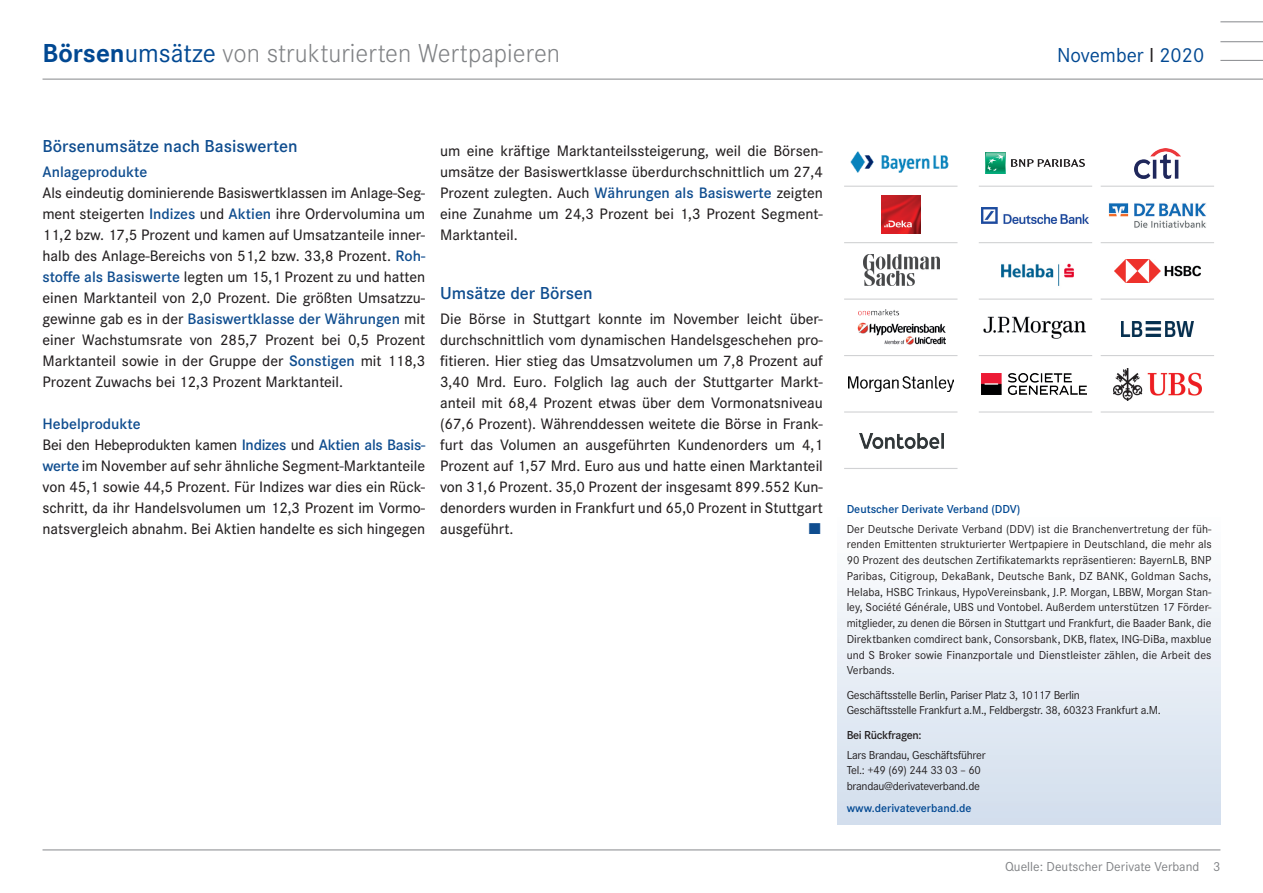
<style>
.page{position:relative;width:1263px;height:893px;background:#fff}
.page>*{position:absolute;margin:0;border:0;box-sizing:border-box;transform-origin:0 0}
.t1{font:300 27px "Corporate S";color:#808285}
.t2{font:21px "Corporate S";color:#014892}
.subhead-blau{font:600 18px "Corporate S";color:#0f4d8f}
.Fließtext{font:500 15.75px/21px "Corporate S";color:#231f20;text-align:justify}
.Fließtext-2{font:600 15.75px "Corporate S";color:#0f4d8f}
.Fließtext-3{font:15.75px "Zapf Dingbats ITC";color:#0f4d8f}
.t3{font:13.5px "Corporate S";color:#808285}
.Copy{font:12px/15.8px "Corporate S";letter-spacing:-.025em;color:#231f20;text-align:justify}
.Copy-2{font:600 12px "Corporate S";color:#014892}
.Copy-3{font:600 12px "Corporate S";letter-spacing:-.025em;color:#231f20}
.s1{font-weight:700;color:#014892}
.s2{font-weight:400;color:#014892}
.s3{color:#231f20}
.s4{font-weight:600;color:#0f4d8f}
</style>
<div class="page">
<hr style="left:1220px;top:60px;width:43px;height:1px;background:#939598">
<hr style="left:1220px;top:21px;width:43px;height:1px;background:#939598">
<hr style="left:1220px;top:41px;width:43px;height:1px;background:#939598">
<hr style="left:43px;top:79px;width:1220px;height:1px;background:#939598">
<hr style="left:43px;top:849px;width:1177px;height:1px;background:#939598">
<div style="left:838px;top:493px;width:382px;height:332px;background:linear-gradient(to bottom,#fff,#d2deed)"></div>
<hr style="left:844px;top:186px;width:113px;height:1px;background:#d1d2d4">
<hr style="left:979px;top:186px;width:113px;height:1px;background:#d1d2d4">
<hr style="left:1101px;top:186px;width:113px;height:1px;background:#d1d2d4">
<hr style="left:844px;top:242px;width:113px;height:1px;background:#d1d2d4">
<hr style="left:979px;top:242px;width:113px;height:1px;background:#d1d2d4">
<hr style="left:1101px;top:242px;width:113px;height:1px;background:#d1d2d4">
<hr style="left:844px;top:299px;width:113px;height:1px;background:#d1d2d4">
<hr style="left:979px;top:299px;width:113px;height:1px;background:#d1d2d4">
<hr style="left:1101px;top:299px;width:113px;height:1px;background:#d1d2d4">
<hr style="left:844px;top:355px;width:113px;height:1px;background:#d1d2d4">
<hr style="left:979px;top:355px;width:113px;height:1px;background:#d1d2d4">
<hr style="left:1101px;top:355px;width:113px;height:1px;background:#d1d2d4">
<hr style="left:844px;top:411px;width:113px;height:2px;background:#d1d2d4">
<hr style="left:979px;top:411px;width:113px;height:2px;background:#d1d2d4">
<hr style="left:1101px;top:411px;width:113px;height:2px;background:#d1d2d4">
<hr style="left:844px;top:468px;width:113px;height:1px;background:#d1d2d4">
<img style="left:1108px;top:203px;width:98px;height:25px">
<img style="left:1113px;top:368px;width:89px;height:32px">
<img style="left:982px;top:374px;width:105px;height:20px">
<img style="left:1122px;top:321px;width:71px;height:15px">
<img style="left:851px;top:151px;width:98px;height:22px">
<img style="left:986px;top:153px;width:98px;height:20px">
<img style="left:857px;top:310px;width:88px;height:34px">
<img style="left:1001px;top:263px;width:73px;height:23px">
<img style="left:1134px;top:148px;width:47px;height:30px">
<img style="left:859px;top:434px;width:84px;height:14px">
<img style="left:882px;top:195px;width:39px;height:39px">
<img style="left:982px;top:207px;width:106px;height:17px">
<img style="left:863px;top:254px;width:76px;height:32px">
<img style="left:1114px;top:259px;width:87px;height:24px">
<img style="left:849px;top:376px;width:105px;height:16px">
<img style="left:983px;top:316px;width:103px;height:23px">
<h1 class="t1" style="left:43px;top:38px;width:519px"><span class="s1">Börsen</span><span class="s2">umsätze</span> von strukturierten Wertpapieren</h1>
<h2 class="t2" style="left:1057px;top:43px;width:149px">November <span class="s3">I</span> 2020</h2>
<p class="subhead-blau" style="left:43px;top:135px;width:257px">Börsenumsätze nach Basiswerten</p>
<p class="Fließtext-2" style="left:43px;top:163px;width:106px">Anlageprodukte</p>
<p class="Fließtext" style="left:43px;top:182px;width:384px">Als eindeutig dominierende Basiswertklassen im Anlage-Seg&shy;ment steigerten <span class="s4">Indizes</span> und <span class="s4">Aktien</span> ihre Ordervolumina um 11,2 bzw. 17,5 Prozent und kamen auf Umsatzanteile inner&shy;halb des Anlage-Bereichs von 51,2 bzw. 33,8 Prozent. <span class="s4">Roh&shy;stoffe als Basiswerte</span> legten um 15,1 Prozent zu und hatten einen Marktanteil von 2,0 Prozent. Die größten Umsatzzu&shy;gewinne gab es in der <span class="s4">Basiswertklasse der Währungen</span> mit einer Wachstumsrate von 285,7 Prozent bei 0,5 Prozent Marktanteil sowie in der Gruppe der <span class="s4">Sonstigen</span> mit 118,3<br>Prozent Zuwachs bei 12,3 Prozent Marktanteil.</p>
<p class="Fließtext-2" style="left:43px;top:415px;width:100px">Hebelprodukte</p>
<p class="Fließtext" style="left:43px;top:434px;width:384px">Bei den Hebeprodukten kamen <span class="s4">Indizes</span> und <span class="s4">Aktien als Basis&shy;werte</span> im November auf sehr ähnliche Segment-Marktanteile von 45,1 sowie 44,5 Prozent. Für Indizes war dies ein Rück&shy;schritt, da ihr Handelsvolumen um 12,3 Prozent im Vormo&shy;natsvergleich abnahm. Bei Aktien handelte es sich hingegen</p>
<p class="Fließtext" style="left:440px;top:140px;width:384px">um eine kräftige Marktanteilssteigerung, weil die Börsen&shy;umsätze der Basiswertklasse überdurchschnittlich um 27,4<br>Prozent zulegten. Auch <span class="s4">Währungen als Basiswerte</span> zeigten eine Zunahme um 24,3 Prozent bei 1,3 Prozent Segment-Marktanteil.</p>
<p class="subhead-blau" style="left:440px;top:282px;width:154px">Umsätze der Börsen</p>
<p class="Fließtext" style="left:440px;top:308px;width:384px">Die Börse in Stuttgart konnte im November leicht über&shy;durchschnittlich vom dynamischen Handelsgeschehen pro&shy;fitieren. Hier stieg das Umsatzvolumen um 7,8 Prozent auf 3,40 Mrd. Euro. Folglich lag auch der Stuttgarter Markt&shy;anteil mit 68,4 Prozent etwas über dem Vormonatsniveau (67,6 Prozent). Währenddessen weitete die Börse in Frank&shy;furt das Volumen an ausgeführten Kundenorders um 4,1<br>Prozent auf 1,57 Mrd. Euro aus und hatte einen Marktanteil von 31,6 Prozent. 35,0 Prozent der insgesamt 899.552 Kun&shy;denorders wurden in Frankfurt und 65,0 Prozent in Stuttgart ausgeführt.</p>
<p class="Fließtext-3" style="left:809px;top:521px;width:12px">■</p>
<p class="Copy-2" style="left:847px;top:502px;width:175px">Deutscher Derivate Verband (DDV)</p>
<p class="Copy" style="left:847px;top:521px;width:367px">Der Deutsche Derivate Verband (DDV) ist die Branchenvertretung der füh&shy;renden Emittenten strukturierter Wertpapiere in Deutschland, die mehr als 90 Prozent des deutschen Zertifikatemarkts repräsentieren: BayernLB, BNP Paribas, Citigroup, DekaBank, Deutsche Bank, DZ BANK, Goldman Sachs, Helaba, HSBC Trinkaus, HypoVereinsbank, J.P. Morgan, LBBW, Morgan Stan&shy;ley, Société Générale, UBS und Vontobel. Außerdem unterstützen 17 Förder&shy;mitglieder, zu denen die Börsen in Stuttgart und Frankfurt, die Baader Bank, die Direktbanken comdirect bank, Consorsbank, DKB, flatex, ING-DiBa, maxblue und S Broker sowie Finanzportale und Dienstleister zählen, die Arbeit des Verbands.</p>
<p class="Copy" style="left:847px;top:687px;width:316px">Geschäftsstelle Berlin, Pariser Platz 3, 10117 Berlin<br>Geschäftsstelle Frankfurt a.M., Feldbergstr. 38, 60323 Frankfurt a.M.</p>
<p class="Copy-3" style="left:847px;top:728px;width:76px">Bei Rückfragen:</p>
<p class="Copy" style="left:847px;top:747px;width:140px">Lars Brandau, Geschäftsführer</p>
<p class="Copy" style="left:847px;top:763px;width:136px">Tel.: +49 (69) 244 33 03 – 60</p>
<p class="Copy" style="left:847px;top:778px;width:135px">brandau@derivateverband.de</p>
<p class="Copy-2" style="left:847px;top:801px;width:126px">www.derivateverband.de</p>
<p class="t3" style="left:1005px;top:859px;width:217px">Quelle: Deutscher Derivate Verband 3</p>
</div>
